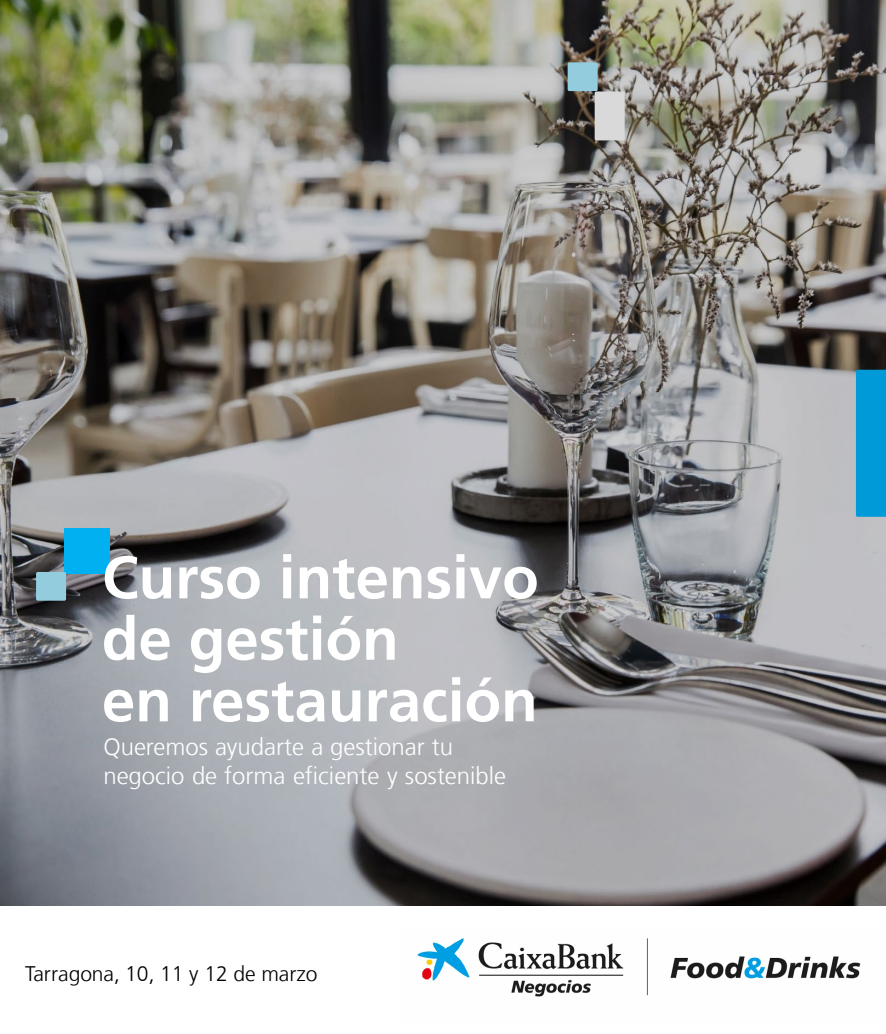
<style>
.page{position:relative;width:886px;height:1034px;background:#fff}
.page>*{position:absolute;margin:0;border:0;box-sizing:border-box;transform-origin:0 0}
.t1{font:700 60px "La Caixa Frutiger";color:#fff}
.t2{font:300 24px/28.8px "La Caixa Frutiger";color:#fff}
.t3{font:300 21px "La Caixa Frutiger";color:#000}
</style>
<div class="page">
<img style="left:0;top:0;width:885px;height:905px">
<img style="left:417px;top:938px;width:444px;height:59px">
<div style="left:855px;top:370px;width:30px;height:147px;background:#009ad8"></div>
<div style="left:569px;top:64px;width:27px;height:26px;background:#93cddd"></div>
<div style="left:567px;top:62px;width:30px;height:29px;border:3px solid #93cddd"></div>
<div style="left:64px;top:528px;width:45px;height:46px;background:#00b0f0"></div>
<div style="left:596px;top:93px;width:27px;height:46px;background:#d9d9d9"></div>
<div style="left:594px;top:91px;width:30px;height:49px;border:3px solid #d9d9d9"></div>
<div style="left:36px;top:572px;width:30px;height:28px;background:#93cddd"></div>
<p class="t1" style="left:102px;top:542px;width:438px">Curso intensivo</p>
<p class="t1" style="left:102px;top:603px;width:298px">de gestión</p>
<p class="t1" style="left:102px;top:665px;width:437px">en restauración</p>
<p class="t2" style="left:103px;top:732px;width:404px">Queremos ayudarte a gestionar tu negocio de forma eficiente y sostenible</p>
<p class="t3" style="left:25px;top:961px;width:294px">Tarragona, 10, 11 y 12 de marzo</p>
</div>
